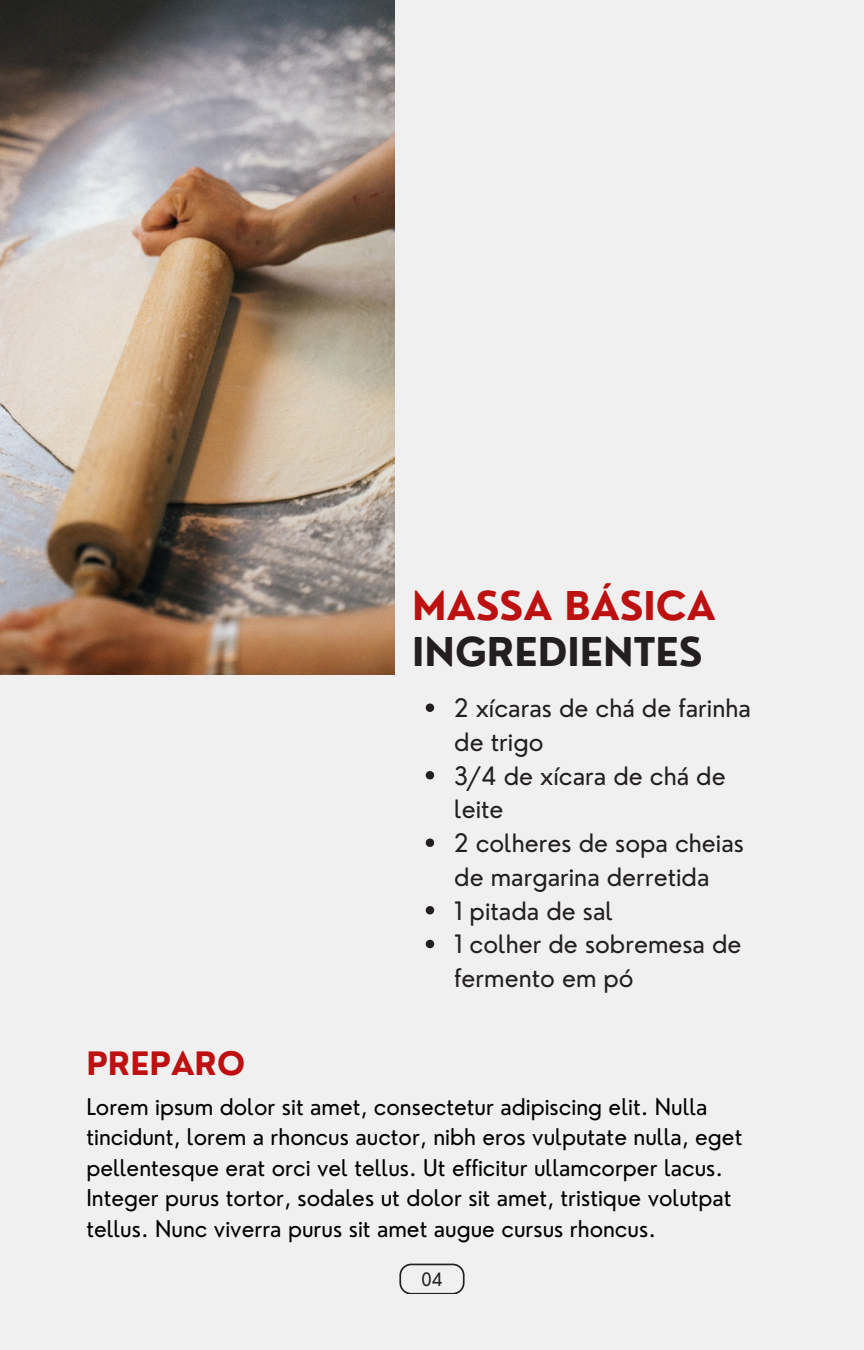
<style>
.page{position:relative;width:864px;height:1350px;background:#f0f0f0}
.page>*{position:absolute;margin:0;border:0;box-sizing:border-box;transform-origin:0 0}
.t1{font:700 38.7px "Nourd";color:#231f20}
.t2{font:700 38.7px "Nourd";color:#bd1111}
.t3{font:700 31.5px "Nourd";color:#bd1111}
.t4{font:24.75px/33.8px "Nourd";color:#231f20}
.t5{font:22.5px/30.4px "Nourd";color:#000}
.t6{font:18px "Nourd";color:#231f20}
</style>
<div class="page">
<img style="left:0;top:0;width:394px;height:675px">
<svg style="left:426px;top:704px;width:8px;height:8px"></svg>
<svg style="left:426px;top:771px;width:8px;height:8px"></svg>
<svg style="left:426px;top:839px;width:8px;height:8px"></svg>
<svg style="left:426px;top:906px;width:8px;height:8px"></svg>
<svg style="left:426px;top:940px;width:8px;height:8px"></svg>
<svg style="left:399px;top:1264px;width:66px;height:30px"></svg>
<p class="t2" style="left:412px;top:581px;width:305px">MASSA BÁSICA</p>
<h1 class="t1" style="left:412px;top:627px;width:292px">INGREDIENTES</h1>
<h1 class="t4" style="left:454px;top:691px;width:298px">2 xícaras de chá de farinha de trigo</h1>
<p class="t4" style="left:454px;top:758px;width:273px">3/4 de xícara de chá de leite</p>
<p class="t4" style="left:454px;top:826px;width:291px">2 colheres de sopa cheias de margarina derretida</p>
<p class="t4" style="left:454px;top:893px;width:160px">1 pitada de sal</p>
<p class="t4" style="left:454px;top:927px;width:289px">1 colher de sobremesa de fermento em pó</p>
<h2 class="t3" style="left:86px;top:1044px;width:160px">PREPARO</h2>
<p class="t5" style="left:86px;top:1091px;width:657px">Lorem ipsum dolor sit amet, consectetur adipiscing elit. Nulla tincidunt, lorem a rhoncus auctor, nibh eros vulputate nulla, eget pellentesque erat orci vel tellus. Ut efficitur ullamcorper lacus.<br>Integer purus tortor, sodales ut dolor sit amet, tristique volutpat tellus. Nunc viverra purus sit amet augue cursus rhoncus.</p>
<p class="t6" style="left:421px;top:1268px;width:23px">04</p>
</div>
